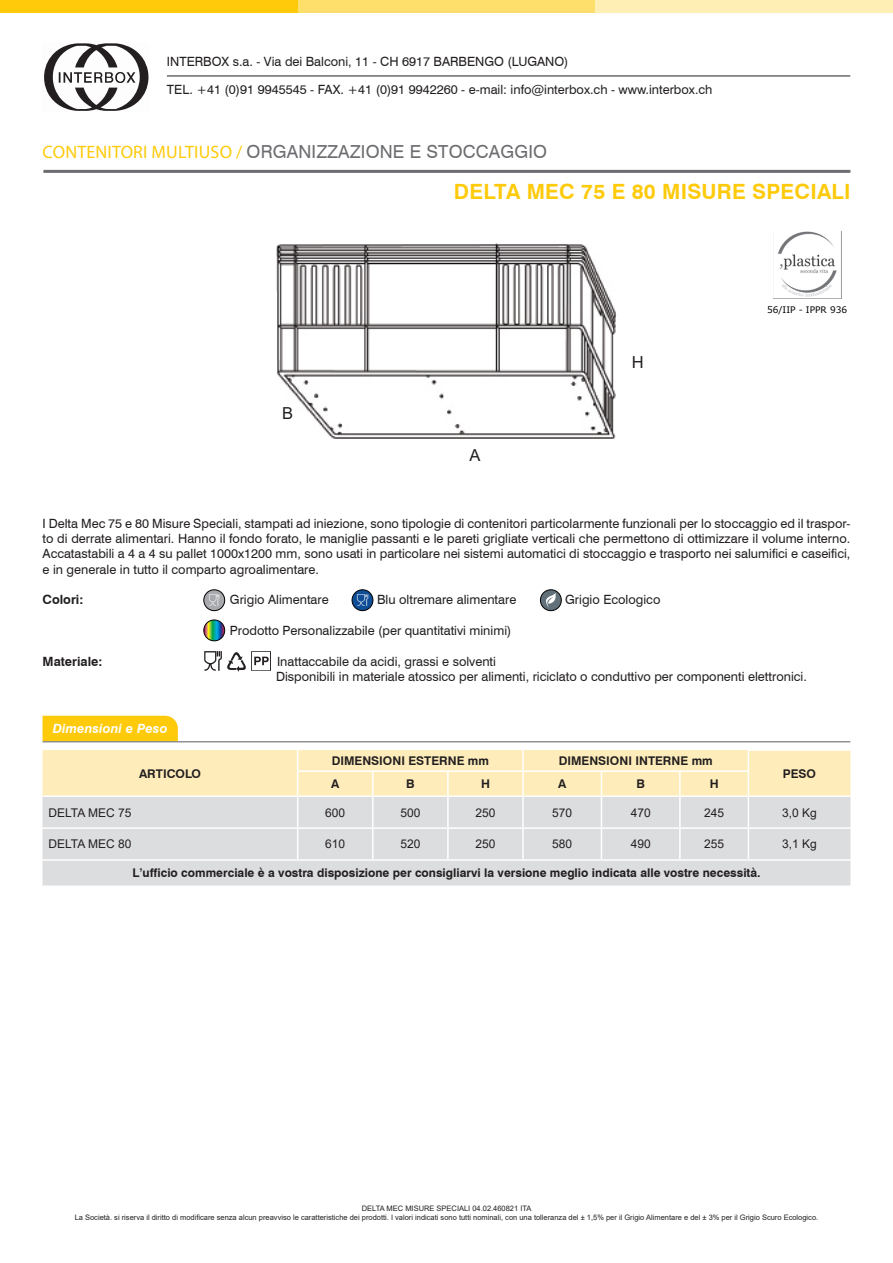
<style>
.page{position:relative;width:893px;height:1263px;background:#fff}
.page>*{position:absolute;margin:0;border:0;box-sizing:border-box;transform-origin:0 0}
.t1{font:700 21px "Swiss 721 BT";letter-spacing:.01em;color:#feca0a}
.t2{font:18px "Swiss 721 BT";letter-spacing:.01em;color:#6c6d70}
.t3{font:16.5px "Arial";color:#231f20}
.t4{font:12.75px/15.3px "Swiss 721 BT";color:#231f20;text-align:justify}
.t5{font:700 12.75px "Swiss 721 BT";color:#231f20}
.t6{font:italic 700 12.75px "Swiss 721 BT";letter-spacing:.01em;color:#fff}
.t7{font:700 12px "Swiss 721 BT";color:#231f20}
.t8{font:12px "Arial";color:#231f20}
.t9{font:9px "Verdana";color:#000001}
.t10{font:7.5px/9px "Arial";color:#231f20;text-align:center}
.s1{font-family:"Myriad Pro";color:#feca0a}
</style>
<div class="page">
<div style="left:0;top:0;width:298px;height:13px;background:#feca0a"></div>
<div style="left:298px;top:0;width:297px;height:13px;background:#fedf6c"></div>
<div style="left:595px;top:0;width:298px;height:13px;background:#feefb5"></div>
<hr style="left:43px;top:170px;width:807px;height:3px;background:#6c6d70">
<div style="left:43px;top:797px;width:807px;height:88px;background:#dcdddf"></div>
<hr style="left:43px;top:827px;width:255px;height:2px;background:#fff">
<hr style="left:43px;top:859px;width:255px;height:2px;background:#fff">
<hr style="left:297px;top:797px;width:1px;height:30px;background:#fff">
<hr style="left:298px;top:827px;width:75px;height:2px;background:#fff">
<hr style="left:297px;top:829px;width:1px;height:30px;background:#fff">
<hr style="left:298px;top:859px;width:75px;height:2px;background:#fff">
<hr style="left:372px;top:797px;width:2px;height:30px;background:#fff">
<hr style="left:373px;top:827px;width:75px;height:2px;background:#fff">
<hr style="left:372px;top:829px;width:2px;height:30px;background:#fff">
<hr style="left:373px;top:859px;width:75px;height:2px;background:#fff">
<hr style="left:447px;top:797px;width:2px;height:30px;background:#fff">
<hr style="left:448px;top:827px;width:75px;height:2px;background:#fff">
<hr style="left:447px;top:829px;width:2px;height:30px;background:#fff">
<hr style="left:448px;top:859px;width:75px;height:2px;background:#fff">
<hr style="left:522px;top:797px;width:2px;height:30px;background:#fff">
<hr style="left:523px;top:827px;width:78px;height:2px;background:#fff">
<hr style="left:522px;top:829px;width:2px;height:30px;background:#fff">
<hr style="left:523px;top:859px;width:78px;height:2px;background:#fff">
<hr style="left:601px;top:797px;width:1px;height:30px;background:#fff">
<hr style="left:601px;top:827px;width:79px;height:2px;background:#fff">
<hr style="left:601px;top:829px;width:1px;height:30px;background:#fff">
<hr style="left:601px;top:859px;width:79px;height:2px;background:#fff">
<hr style="left:679px;top:797px;width:2px;height:30px;background:#fff">
<hr style="left:680px;top:827px;width:68px;height:2px;background:#fff">
<hr style="left:679px;top:829px;width:2px;height:30px;background:#fff">
<hr style="left:680px;top:859px;width:68px;height:2px;background:#fff">
<div style="left:43px;top:750px;width:807px;height:46px;background:#feedbb"></div>
<hr style="left:748px;top:795px;width:102px;height:2px;background:#fff">
<hr style="left:748px;top:797px;width:1px;height:30px;background:#fff">
<hr style="left:748px;top:827px;width:102px;height:2px;background:#fff">
<hr style="left:748px;top:829px;width:1px;height:30px;background:#fff">
<hr style="left:748px;top:859px;width:102px;height:2px;background:#fff">
<div style="left:43px;top:716px;width:135px;height:25px;background:#feca0a"></div>
<hr style="left:43px;top:741px;width:807px;height:1px;background:#6c6d70">
<img style="left:251px;top:651px;width:20px;height:19px">
<img style="left:204px;top:651px;width:18px;height:19px">
<img style="left:227px;top:652px;width:19px;height:19px">
<svg style="left:352px;top:590px;width:21px;height:21px"></svg>
<div style="left:352px;top:589px;width:21px;height:22px;border:1px solid #000;border-radius:50%"></div>
<svg style="left:357px;top:594px;width:11px;height:12px"></svg>
<div style="left:204px;top:590px;width:21px;height:21px;background:#a8a9ad;border-radius:50%"></div>
<div style="left:204px;top:590px;width:21px;height:21px;border:1px solid #000;border-radius:50%"></div>
<svg style="left:209px;top:594px;width:11px;height:12px"></svg>
<img style="left:276px;top:244px;width:341px;height:195px">
<img style="left:774px;top:231px;width:67px;height:68px">
<div style="left:540px;top:590px;width:21px;height:21px;background:#627179;border-radius:50%"></div>
<div style="left:540px;top:589px;width:21px;height:22px;border:1px solid #000;border-radius:50%"></div>
<svg style="left:546px;top:593px;width:10px;height:14px"></svg>
<svg style="left:204px;top:620px;width:21px;height:21px"></svg>
<div style="left:204px;top:620px;width:21px;height:21px;border:1px solid #000;border-radius:50%"></div>
<svg style="left:44px;top:43px;width:105px;height:68px"></svg>
<hr style="left:167px;top:76px;width:683px;height:1px;background:#231f20">
<p class="t4" style="left:167px;top:54px;width:403px">INTERBOX s.a. - Via dei Balconi, 11 - CH 6917 BARBENGO (LUGANO)</p>
<p class="t4" style="left:167px;top:82px;width:547px">TEL. +41 (0)91 9945545 - FAX. +41 (0)91 9942260 - e-mail: info@interbox.ch - www.interbox.ch</p>
<h2 class="t2" style="left:43px;top:141px;width:506px"><span class="s1">CONTENITORI MULTIUSO /</span> ORGANIZZAZIONE E STOCCAGGIO</h2>
<h1 class="t1" style="left:454px;top:179px;width:398px">DELTA MEC 75 E 80 MISURE SPECIALI</h1>
<p class="t3" style="left:282px;top:402px;width:13px">B</p>
<p class="t3" style="left:469px;top:443px;width:13px">A</p>
<p class="t3" style="left:632px;top:351px;width:13px">H</p>
<p class="t9" style="left:767px;top:304px;width:82px">56/IIP - IPPR 936</p>
<p class="t4" style="left:43px;top:515px;width:809px">I Delta Mec 75 e 80 Misure Speciali, stampati ad iniezione, sono tipologie di contenitori particolarmente funzionali per lo stoccaggio ed il traspor&shy;to di derrate alimentari. Hanno il fondo forato, le maniglie passanti e le pareti grigliate verticali che permettono di ottimizzare il volume interno.<br>Accatastabili a 4 a 4 su pallet 1000x1200 mm, sono usati in particolare nei sistemi automatici di stoccaggio e trasporto nei salumifici e caseifici, e in generale in tutto il comparto agroalimentare.</p>
<p class="t5" style="left:43px;top:592px;width:42px">Colori:</p>
<p class="t4" style="left:230px;top:592px;width:100px">Grigio Alimentare</p>
<p class="t4" style="left:377px;top:592px;width:141px">Blu oltremare alimentare</p>
<p class="t4" style="left:565px;top:592px;width:97px">Grigio Ecologico</p>
<p class="t4" style="left:230px;top:623px;width:283px">Prodotto Personalizzabile (per quantitativi minimi)</p>
<p class="t5" style="left:43px;top:653px;width:61px">Materiale:</p>
<p class="t4" style="left:276px;top:653px;width:532px">Inattaccabile da acidi, grassi e solventi<br>Disponibili in materiale atossico per alimenti, riciclato o conduttivo per componenti elettronici.</p>
<p class="t6" style="left:53px;top:721px;width:116px">Dimensioni e Peso</p>
<p class="t7" style="left:139px;top:766px;width:64px">ARTICOLO</p>
<p class="t7" style="left:332px;top:754px;width:159px">DIMENSIONI ESTERNE mm</p>
<p class="t7" style="left:559px;top:754px;width:156px">DIMENSIONI INTERNE mm</p>
<p class="t7" style="left:331px;top:777px;width:10px">A</p>
<p class="t7" style="left:406px;top:777px;width:10px">B</p>
<p class="t7" style="left:481px;top:777px;width:10px">H</p>
<p class="t7" style="left:558px;top:777px;width:10px">A</p>
<p class="t7" style="left:636px;top:777px;width:10px">B</p>
<p class="t7" style="left:710px;top:777px;width:10px">H</p>
<p class="t7" style="left:783px;top:766px;width:35px">PESO</p>
<p class="t8" style="left:49px;top:804px;width:84px">DELTA MEC 75</p>
<p class="t8" style="left:325px;top:804px;width:22px">600</p>
<p class="t8" style="left:400px;top:804px;width:22px">500</p>
<p class="t8" style="left:475px;top:804px;width:22px">250</p>
<p class="t8" style="left:552px;top:804px;width:22px">570</p>
<p class="t8" style="left:631px;top:804px;width:22px">470</p>
<p class="t8" style="left:704px;top:804px;width:22px">245</p>
<p class="t8" style="left:782px;top:804px;width:36px">3,0 Kg</p>
<p class="t8" style="left:49px;top:836px;width:84px">DELTA MEC 80</p>
<p class="t8" style="left:325px;top:836px;width:22px">610</p>
<p class="t8" style="left:400px;top:836px;width:22px">520</p>
<p class="t8" style="left:475px;top:836px;width:22px">250</p>
<p class="t8" style="left:552px;top:836px;width:22px">580</p>
<p class="t8" style="left:631px;top:836px;width:22px">490</p>
<p class="t8" style="left:704px;top:836px;width:22px">255</p>
<p class="t8" style="left:782px;top:836px;width:36px">3,1 Kg</p>
<p class="t7" style="left:132px;top:866px;width:630px">L’ufficio commerciale è a vostra disposizione per consigliarvi la versione meglio indicata alle vostre necessità.</p>
<p class="t10" style="left:75px;top:1204px;width:745px">DELTA MEC MISURE SPECIALI 04.02.460821 ITA<br>La Società. si riserva il diritto di modificare senza alcun preavviso le caratteristiche dei prodotti. I valori indicati sono tutti nominali, con una tolleranza del ± 1,5% per il Grigio Alimentare e del ± 3% per il Grigio Scuro Ecologico.</p>
</div>
